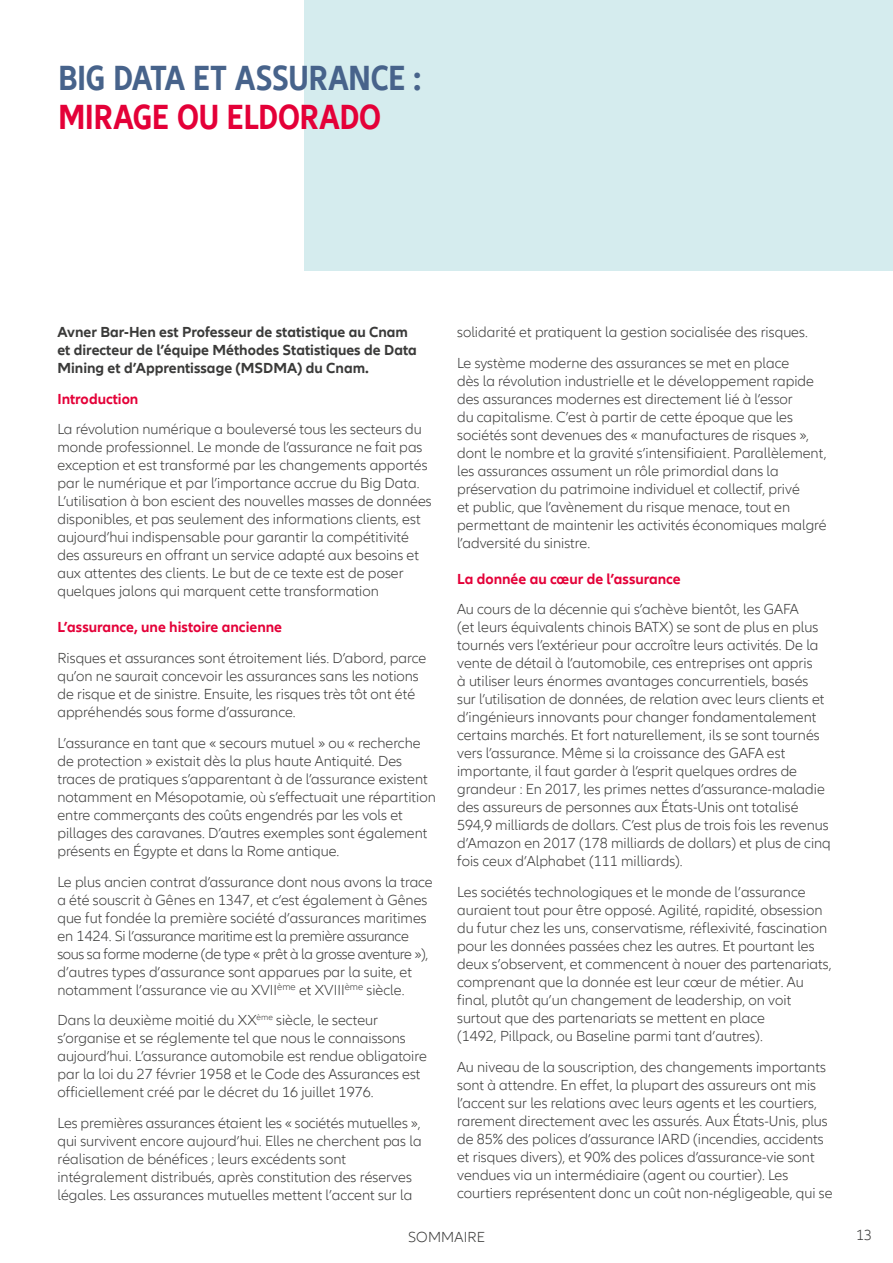
<style>
.page{position:relative;width:893px;height:1263px;background:#fff}
.page>*{position:absolute;margin:0;border:0;box-sizing:border-box;transform-origin:0 0}
.t1{font:700 condensed 36px "Allianz Neo";color:#47638b}
.t2{font:700 condensed 36px "Allianz Neo";color:#e40038}
.t3{font:300 15px/18px "Allianz Neo";color:#3a3a39}
.t4{font:700 15px/18px "Allianz Neo";color:#3a3a39}
.t5{font:700 15px "Allianz Neo";color:#e40038}
</style>
<div class="page">
<div style="left:304px;top:0;width:589px;height:270px;background:#d5ecee"></div>
<h1 class="t1" style="left:58px;top:57px;width:364px">BIG DATA ET ASSURANCE :</h1>
<h1 class="t2" style="left:58px;top:96px;width:324px">MIRAGE OU ELDORADO</h1>
<p class="t4" style="left:57px;top:323px;width:361px">Avner Bar-Hen est Professeur de statistique au Cnam et directeur de l’équipe Méthodes Statistiques de Data<br>Mining et d’Apprentissage (MSDMA) du Cnam.</p>
<p class="t5" style="left:57px;top:390px;width:83px">Introduction</p>
<p class="t3" style="left:57px;top:421px;width:376px">La révolution numérique a bouleversé tous les secteurs du monde professionnel. Le monde de l’assurance ne fait pas exception et est transformé par les changements apportés par le numérique et par l’importance accrue du Big Data.<br>L’utilisation à bon escient des nouvelles masses de données disponibles, et pas seulement des informations clients, est aujourd’hui indispensable pour garantir la compétitivité des assureurs en offrant un service adapté aux besoins et aux attentes des clients. Le but de ce texte est de poser quelques jalons qui marquent cette transformation</p>
<p class="t5" style="left:57px;top:619px;width:226px">L’assurance, une histoire ancienne</p>
<p class="t3" style="left:57px;top:649px;width:370px">Risques et assurances sont étroitement liés. D’abord, parce qu’on ne saurait concevoir les assurances sans les notions de risque et de sinistre. Ensuite, les risques très tôt ont été appréhendés sous forme d’assurance.</p>
<p class="t3" style="left:57px;top:734px;width:380px">L’assurance en tant que « secours mutuel » ou « recherche de protection » existait dès la plus haute Antiquité. Des traces de pratiques s’apparentant à de l’assurance existent notamment en Mésopotamie, où s’effectuait une répartition entre commerçants des coûts engendrés par les vols et pillages des caravanes. D’autres exemples sont également présents en Égypte et dans la Rome antique.</p>
<p class="t3" style="left:57px;top:873px;width:377px">Le plus ancien contrat d’assurance dont nous avons la trace a été souscrit à Gênes en 1347, et c’est également à Gênes que fut fondée la première société d’assurances maritimes en 1424. Si l’assurance maritime est la première assurance sous sa forme moderne (de type « prêt à la grosse aventure »), d’autres types d’assurance sont apparues par la suite, et notamment l’assurance vie au XVII<sup>ème</sup> et XVIII<sup>ème</sup> siècle.</p>
<p class="t3" style="left:57px;top:1012px;width:371px">Dans la deuxième moitié du XX<sup>ème</sup> siècle, le secteur s’organise et se réglemente tel que nous le connaissons aujourd’hui. L’assurance automobile est rendue obligatoire par la loi du 27 février 1958 et le Code des Assurances est officiellement créé par le décret du 16 juillet 1976.</p>
<p class="t3" style="left:57px;top:1114px;width:366px">Les premières assurances étaient les « sociétés mutuelles », qui survivent encore aujourd’hui. Elles ne cherchent pas la réalisation de bénéfices ; leurs excédents sont intégralement distribués, après constitution des réserves légales. Les assurances mutuelles mettent l’accent sur la</p>
<p class="t3" style="left:457px;top:317px;width:352px;line-height:30.8px">solidarité et pratiquent la gestion socialisée des risques.<br>Le système moderne des assurances se met en place</p>
<p class="t3" style="left:457px;top:372px;width:371px">dès la révolution industrielle et le développement rapide des assurances modernes est directement lié à l’essor<br>du capitalisme. C’est à partir de cette époque que les sociétés sont devenues des « manufactures de risques », dont le nombre et la gravité s’intensifiaient. Parallèlement, les assurances assument un rôle primordial dans la préservation du patrimoine individuel et collectif, privé<br>et public, que l’avènement du risque menace, tout en permettant de maintenir les activités économiques malgré l’adversité du sinistre.</p>
<p class="t5" style="left:457px;top:570px;width:225px">La donnée au cœur de l’assurance</p>
<p class="t3" style="left:457px;top:601px;width:375px">Au cours de la décennie qui s’achève bientôt, les GAFA<br>(et leurs équivalents chinois BATX) se sont de plus en plus tournés vers l’extérieur pour accroître leurs activités. De la vente de détail à l’automobile, ces entreprises ont appris<br>à utiliser leurs énormes avantages concurrentiels, basés sur l’utilisation de données, de relation avec leurs clients et d’ingénieurs innovants pour changer fondamentalement certains marchés. Et fort naturellement, ils se sont tournés vers l’assurance. Même si la croissance des GAFA est importante, il faut garder à l’esprit quelques ordres de grandeur : En 2017, les primes nettes d’assurance-maladie des assureurs de personnes aux États-Unis ont totalisé 594,9 milliards de dollars. C’est plus de trois fois les revenus d’Amazon en 2017 (178 milliards de dollars) et plus de cinq fois ceux d’Alphabet (111 milliards).</p>
<p class="t3" style="left:457px;top:883px;width:376px">Les sociétés technologiques et le monde de l’assurance auraient tout pour être opposé. Agilité, rapidité, obsession du futur chez les uns, conservatisme, réflexivité, fascination pour les données passées chez les autres. Et pourtant les deux s’observent, et commencent à nouer des partenariats, comprenant que la donnée est leur cœur de métier. Au final, plutôt qu’un changement de leadership, on voit surtout que des partenariats se mettent en place<br>(1492, Pillpack, ou Baseline parmi tant d’autres).</p>
<p class="t3" style="left:457px;top:1058px;width:377px">Au niveau de la souscription, des changements importants sont à attendre. En effet, la plupart des assureurs ont mis l’accent sur les relations avec leurs agents et les courtiers, rarement directement avec les assurés. Aux États-Unis, plus de 85% des polices d’assurance IARD (incendies, accidents et risques divers), et 90% des polices d’assurance-vie sont vendues via un intermédiaire (agent ou courtier). Les courtiers représentent donc un coût non-négligeable, qui se</p>
<p class="t3" style="left:408px;top:1228px;width:78px">SOMMAIRE</p>
<p class="t3" style="left:856px;top:1226px;width:18px">13</p>
</div>
